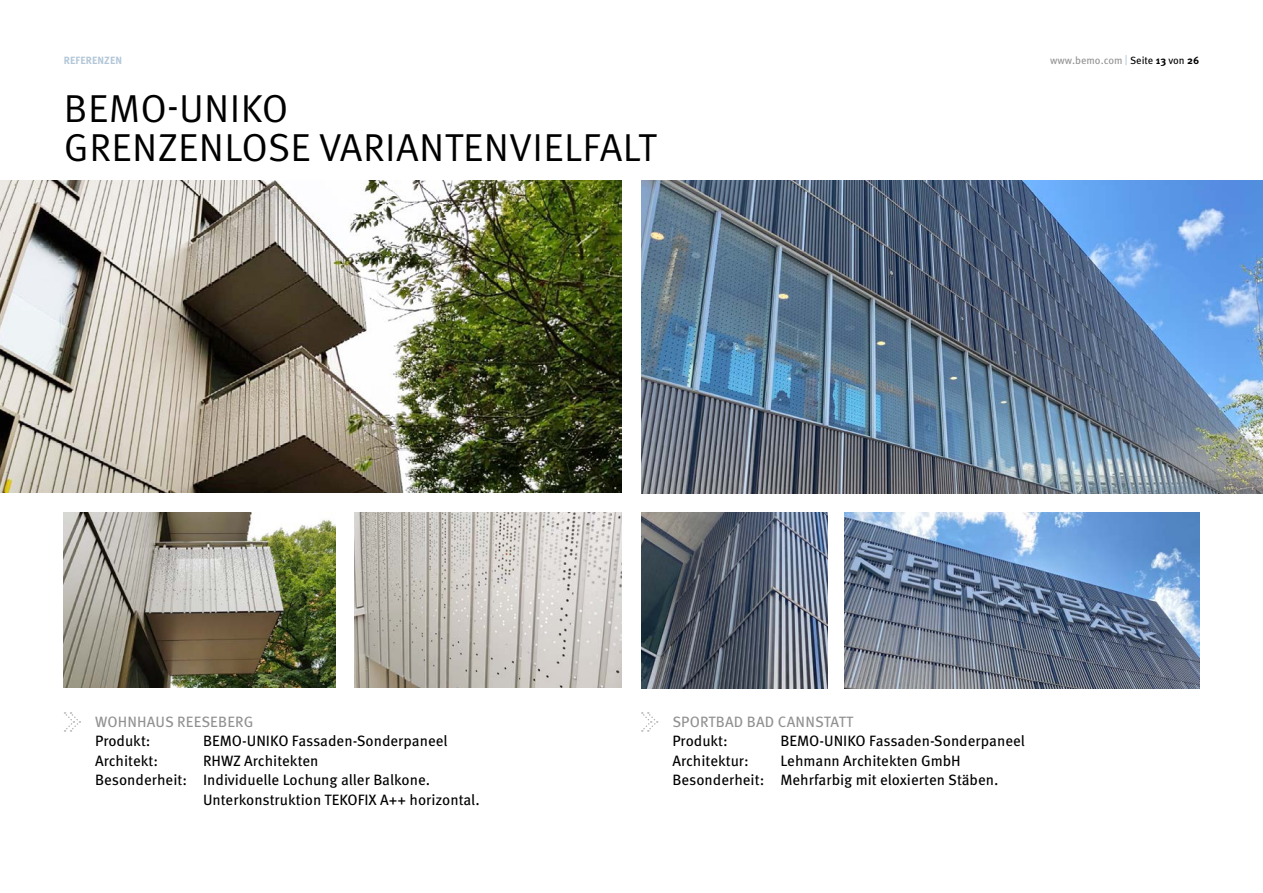
<style>
.page{position:relative;width:1263px;height:893px;background:#fff}
.page>*{position:absolute;margin:0;border:0;box-sizing:border-box;transform-origin:0 0}
.t1{font:39px/39px "Meta OT Norm";letter-spacing:.01em;color:#000}
.t2{font:15px/19.5px "Meta OT";color:#000}
.t3{font:15px "Meta OT";letter-spacing:.01em;color:#919191}
.t4{font:10.5px "Meta OT";color:#919191}
.t5{font:700 10.5px "Meta OT";color:#b3c7d8}
.s1{color:#b3c7d8}
.s2{color:#000}
.s3{font-weight:700;color:#000}
</style>
<div class="page">
<img style="left:0;top:181px;width:622px;height:312px">
<img style="left:64px;top:512px;width:271px;height:176px">
<img style="left:641px;top:181px;width:622px;height:312px">
<img style="left:355px;top:512px;width:267px;height:176px">
<img style="left:641px;top:513px;width:186px;height:175px">
<img style="left:844px;top:513px;width:355px;height:175px">
<svg style="left:64px;top:712px;width:16px;height:20px"></svg>
<svg style="left:641px;top:712px;width:17px;height:20px"></svg>
<p class="t5" style="left:64px;top:53px;width:13px">REFERENZEN</p>
<p class="t4" style="left:1050px;top:54px;width:151px">www.bemo.com <span class="s1">|</span> <span class="s2">Seite</span> <span class="s3">13</span> <span class="s2">von</span> <span class="s3">26</span></p>
<h1 class="t1" style="left:64px;top:90px;width:594px">BEMO-UNIKO<br>GRENZENLOSE VARIANTENVIELFALT</h1>
<p class="t3" style="left:95px;top:712px;width:160px">WOHNHAUS REESEBERG</p>
<p class="t2" style="left:95px;top:732px;width:57px">Produkt:</p>
<p class="t2" style="left:203px;top:732px;width:246px">BEMO-UNIKO Fassaden-Sonderpaneel</p>
<p class="t2" style="left:95px;top:751px;width:65px">Architekt:</p>
<p class="t2" style="left:203px;top:751px;width:117px">RHWZ Architekten</p>
<p class="t2" style="left:95px;top:771px;width:337px">Besonderheit: Individuelle Lochung aller Balkone.</p>
<p class="t2" style="left:203px;top:790px;width:278px">Unterkonstruktion TEKOFIX A++ horizontal.</p>
<p class="t3" style="left:672px;top:712px;width:182px">SPORTBAD BAD CANNSTATT</p>
<p class="t2" style="left:672px;top:732px;width:57px">Produkt:</p>
<p class="t2" style="left:780px;top:732px;width:246px">BEMO-UNIKO Fassaden-Sonderpaneel</p>
<p class="t2" style="left:672px;top:751px;width:78px">Architektur:</p>
<p class="t2" style="left:672px;top:751px;width:328px;text-indent:108px">Lehmann Architekten GmbH<br>Besonderheit: Mehrfarbig mit eloxierten Stäben.</p>
</div>
